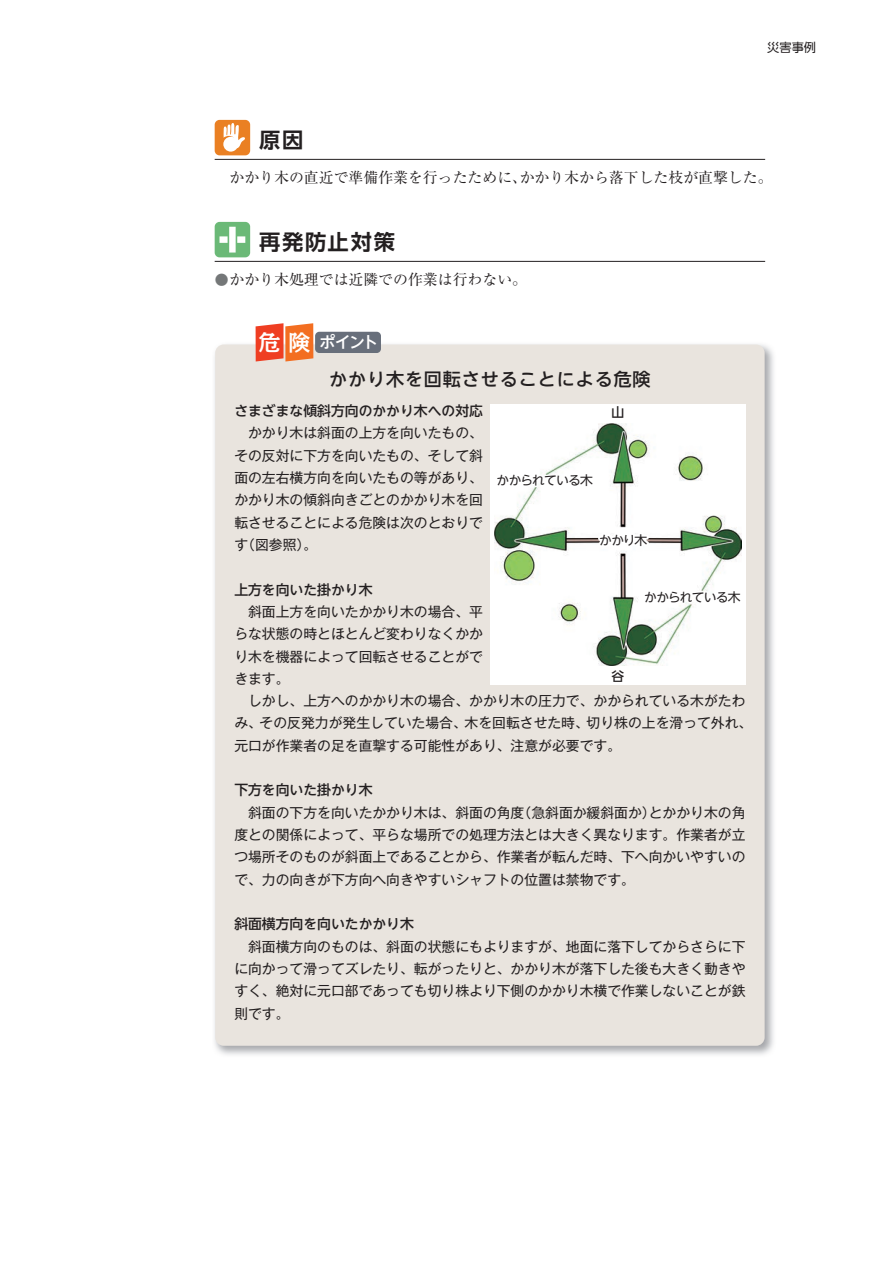
<style>
.page{position:relative;width:893px;height:1263px;background:#fff}
.page>*{position:absolute;margin:0;border:0;box-sizing:border-box;transform-origin:0 0}
.t1{font:21.3px "UD Shin Go NT Pr 6 De Bold 90 msp RKSJ H";letter-spacing:.08em;color:#231f20}
.t2{font:18px "UD Shin Go NT Pr 6 Medium 90 msp RKSJ H";letter-spacing:.05em;color:#231f20}
.t3{font:15.9px "UD Shin Go NT Pr 6 Medium 90 msp RKSJ H";color:#fff}
.t4{font:14.85px "Ryumin Pr 6 Regular 90 msp RKSJ H";color:#231f20}
.t5{font:13.8px/22.4px "Gothic MB101 Pr 6 Regular 90 msp RKSJ H";color:#231f20;text-align:justify}
.t6{font:13.8px "UD Shin Go NT Pr 6 Medium 90 msp RKSJ H";color:#231f20}
.t7{font:12.75px "UD Shin Go NT Pr 6 Regular 90 msp RKSJ H";letter-spacing:-.06em;color:#231f20}
.t8{font:12.75px "UD Shin Go NT Pr 6 Medium 90 msp RKSJ H";color:#231f20}
.t9{font:12.15px "UD Shin Go NT Pr 6 Regular 90 msp RKSJ H";color:#231f20}
.s1{font-size:13.8px;color:#747778}
.s2{font-family:"Kakumin Pro Medium 90 msp RKSJ H";font-size:22.35px}
</style>
<div class="page">
<img style="left:214px;top:341px;width:560px;height:714px">
<div style="left:215px;top:345px;width:549px;height:701px;background:#e9e4de;border-radius:9px"></div>
<div style="left:315px;top:332px;width:66px;height:21px;background:#686f7b;border-radius:4px"></div>
<svg style="left:256px;top:323px;width:57px;height:39px"></svg>
<hr style="left:215px;top:159px;width:550px;height:1px;background:#231f20">
<hr style="left:215px;top:261px;width:550px;height:1px;background:#231f20">
<div style="left:215px;top:120px;width:35px;height:35px;background:#ea8023;border-radius:5px"></div>
<svg style="left:223px;top:123px;width:22px;height:29px"></svg>
<div style="left:215px;top:222px;width:35px;height:35px;background:#6bb977;border-radius:5px"></div>
<svg style="left:219px;top:227px;width:26px;height:26px"></svg>
<div style="left:490px;top:404px;width:255px;height:281px;background:#fff"></div>
<img style="left:495px;top:423px;width:246px;height:242px">
<svg style="left:495px;top:470px;width:101px;height:19px"></svg>
<svg style="left:643px;top:587px;width:98px;height:19px"></svg>
<svg style="left:595px;top:520px;width:58px;height:42px"></svg>
<p class="t9" style="left:767px;top:43px;width:50px">災害事例</p>
<h1 class="t1" style="left:259px;top:131px;width:45px">原因</h1>
<p class="t4" style="left:215px;top:172px;width:559px">　かかり木の直近で準備作業を行ったために、かかり木から落下した枝が直撃した。</p>
<h1 class="t1" style="left:259px;top:234px;width:137px">再発防止対策</h1>
<p class="t4" style="left:215px;top:274px;width:314px"><span class="s1">●</span>かかり木処理では近隣での作業は行わない。</p>
<p class="t3" style="left:258px;top:336px;width:122px"><span class="s2">危険</span>ポイント</p>
<h2 class="t2" style="left:329px;top:372px;width:323px">かかり木を回転させることによる危険</h2>
<p class="t6" style="left:234px;top:406px;width:250px">さまざまな傾斜方向のかかり木への対応</p>
<p class="t5" style="left:234px;top:424px;width:250px">　かかり木は斜面の上方を向いたもの、その反対に下方を向いたもの、そして斜面の左右横方向を向いたもの等があり、かかり木の傾斜向きごとのかかり木を回転させることによる危険は次のとおりです（図参照）。</p>
<p class="t6" style="left:234px;top:584px;width:140px">上方を向いた掛かり木</p>
<p class="t5" style="left:234px;top:602px;width:519px;text-align:left">　斜面上方を向いたかかり木の場合、平<br>らな状態の時とほとんど変わりなくかか<br>り木を機器によって回転させることがで<br>きます。<br>　しかし、上方へのかかり木の場合、かかり木の圧力で、かかられている木がたわみ、その反発力が発生していた場合、木を回転させた時、切り株の上を滑って外れ、元口が作業者の足を直撃する可能性があり、注意が必要です。</p>
<p class="t6" style="left:234px;top:785px;width:140px">下方を向いた掛かり木</p>
<p class="t5" style="left:234px;top:803px;width:513px">　斜面の下方を向いたかかり木は、斜面の角度（急斜面か緩斜面か）とかかり木の角度との関係によって、平らな場所での処理方法とは大きく異なります。作業者が立つ場所そのものが斜面上であることから、作業者が転んだ時、下へ向かいやすいので、力の向きが下方向へ向きやすいシャフトの位置は禁物です。</p>
<p class="t6" style="left:234px;top:919px;width:181px">斜面横方向を向いたかかり木</p>
<p class="t5" style="left:234px;top:937px;width:513px">　斜面横方向のものは、斜面の状態にもよりますが、地面に落下してからさらに下に向かって滑ってズレたり、転がったりと、かかり木が落下した後も大きく動きやすく、絶対に元口部であっても切り株より下側のかかり木横で作業しないことが鉄則です。</p>
<p class="t8" style="left:611px;top:408px;width:14px">山</p>
<p class="t7" style="left:496px;top:476px;width:98px">かかられている木</p>
<p class="t7" style="left:599px;top:535px;width:50px">かかり木</p>
<p class="t7" style="left:644px;top:593px;width:98px">かかられている木</p>
<p class="t8" style="left:611px;top:671px;width:14px">谷</p>
</div>
